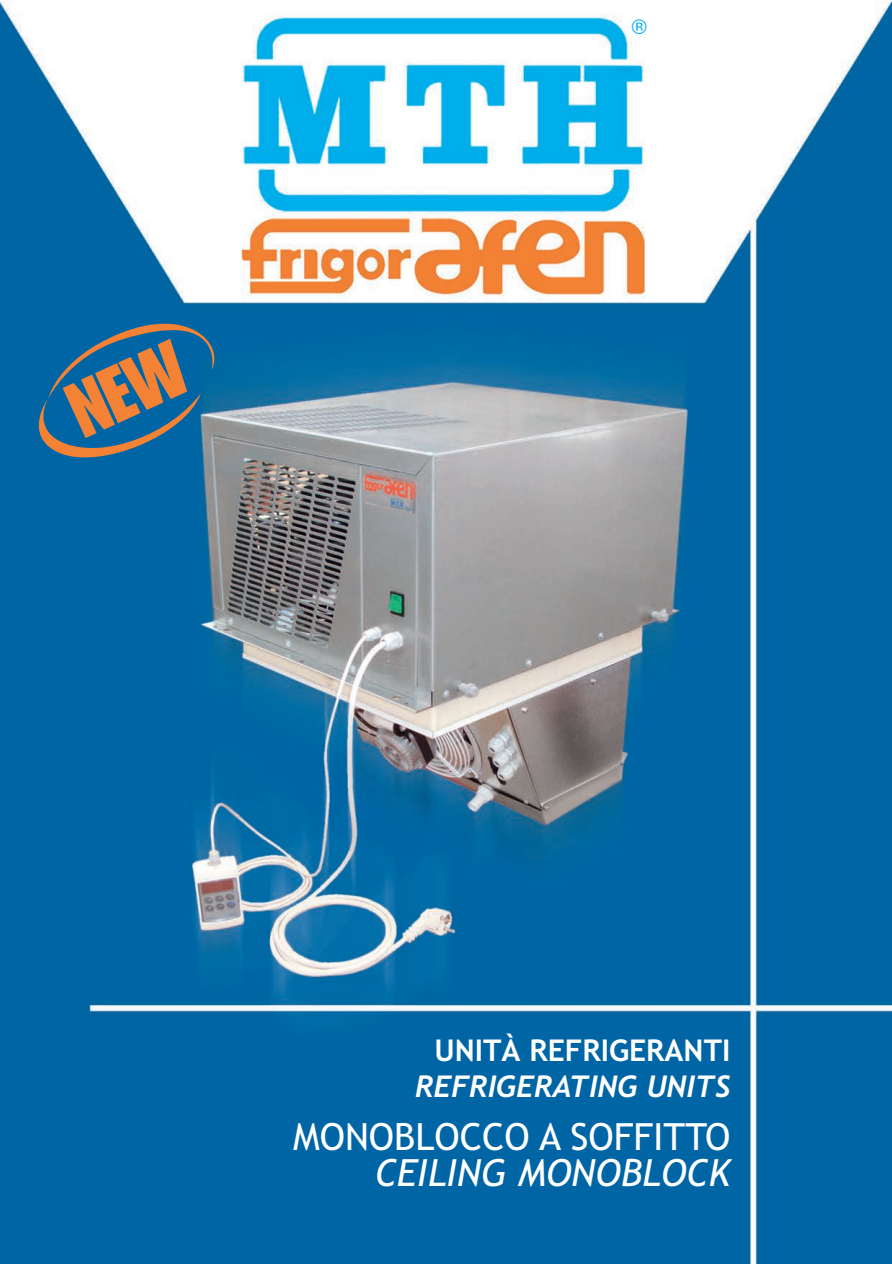
<style>
.page{position:relative;width:892px;height:1264px;background:#fff}
.page>*{position:absolute;margin:0;border:0;box-sizing:border-box;transform-origin:0 0}
.t1{font:37.5px "Trebuchet MS";color:#fff}
.t2{font:italic 37.5px "Trebuchet MS";color:#fff}
.t3{font:italic 700 30px "Trebuchet";color:#fff}
.t4{font:700 30px "Trebuchet MS";color:#fff}
.t5{font:20.4px "Helvetica";color:#00aeef}
</style>
<div class="page">
<img style="left:0;top:0;width:892px;height:1264px">
<div style="left:0;top:591px;width:37px;height:104px;background:#0065a5"></div>
<svg style="left:21px;top:305px;width:205px;height:164px;background:#17699c"></svg>
<p class="t5" style="left:632px;top:19px;width:16px">®</p>
<p class="t4" style="left:434px;top:1039px;width:297px">UNITÀ REFRIGERANTI</p>
<p class="t3" style="left:415px;top:1075px;width:317px">REFRIGERATING UNITS</p>
<p class="t1" style="left:293px;top:1122px;width:439px">MONOBLOCCO A SOFFITTO</p>
<p class="t2" style="left:375px;top:1158px;width:357px">CEILING MONOBLOCK</p>
</div>
